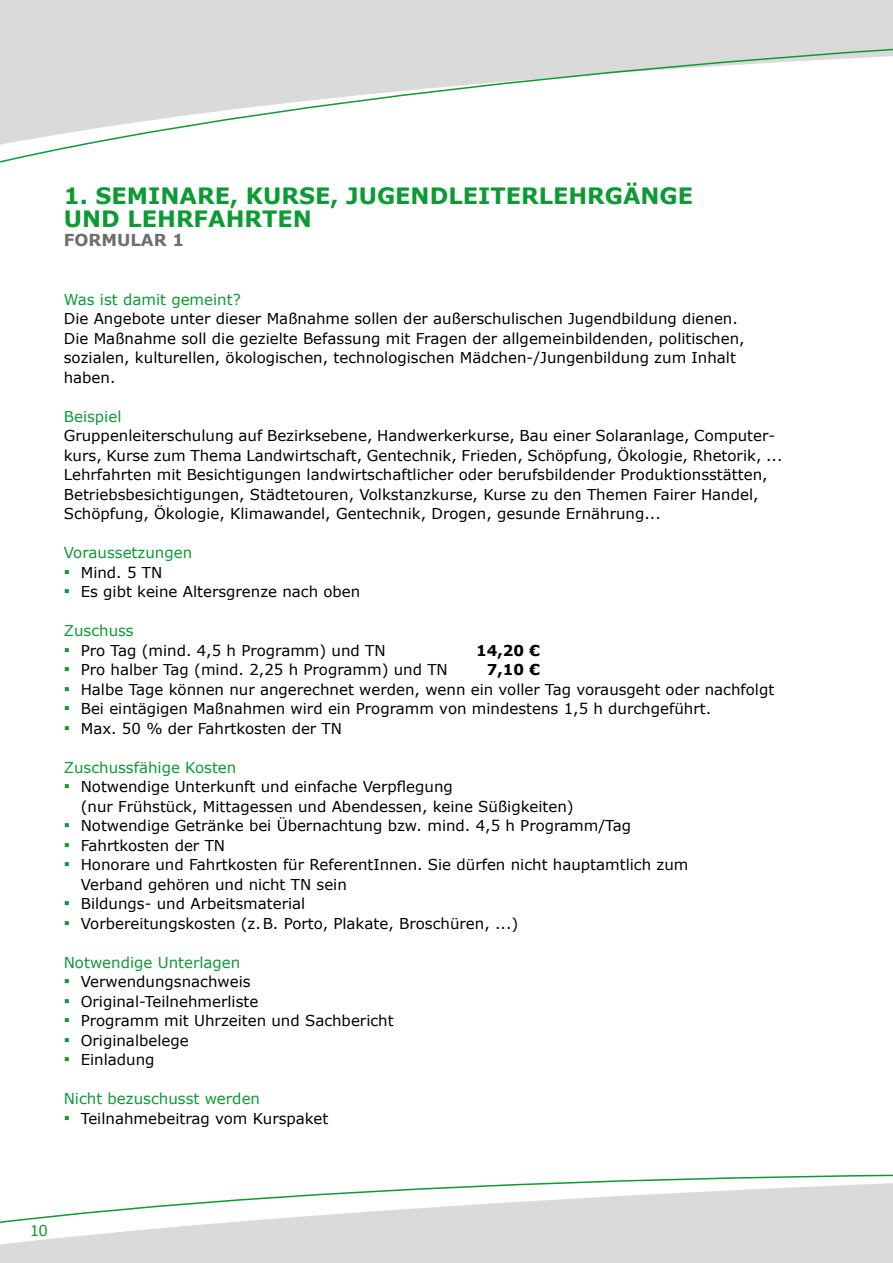
<style>
.page{position:relative;width:893px;height:1263px;background:#fff}
.page>*{position:absolute;margin:0;border:0;box-sizing:border-box;transform-origin:0 0}
.t1{font:700 22.5px/22.5px "Verdana";color:#0b9a33}
.t2{font:700 16.5px "Verdana";color:#6f6f6e}
.t3{font:15px/19.5px "Verdana";color:#000}
.t4{font:15px "Verdana";color:#0b9a33}
.t5{font:700 15px "Verdana";color:#000}
.s1{font-size:18px;color:#0b9a33}
</style>
<div class="page">
<div style="left:0;top:1226px;width:893px;height:37px;background:#dadada"></div>
<div style="left:0;top:0;width:893px;height:17px;background:#dadada"></div>
<svg style="left:0;top:17px;width:893px;height:146px"></svg>
<svg style="left:0;top:1174px;width:893px;height:52px"></svg>
<h1 class="t1" style="left:64px;top:185px;width:631px">1. SEMINARE, KURSE, JUGENDLEITERLEHRGÄNGE<br>UND LEHRFAHRTEN</h1>
<p class="t2" style="left:64px;top:230px;width:122px">FORMULAR 1</p>
<p class="t4" style="left:64px;top:290px;width:179px">Was ist damit gemeint?</p>
<p class="t3" style="left:64px;top:309px;width:682px">Die Angebote unter dieser Maßnahme sollen der außerschulischen Jugendbildung dienen.<br>Die Maßnahme soll die gezielte Befassung mit Fragen der allgemeinbildenden, politischen, sozialen, kulturellen, ökologischen, technologischen Mädchen-/Jungenbildung zum Inhalt haben.</p>
<p class="t4" style="left:64px;top:407px;width:59px">Beispiel</p>
<p class="t3" style="left:64px;top:426px;width:720px">Gruppenleiterschulung auf Bezirksebene, Handwerkerkurse, Bau einer Solaranlage, Computer&shy;kurs, Kurse zum Thema Landwirtschaft, Gentechnik, Frieden, Schöpfung, Ökologie, Rhetorik, ...<br>Lehrfahrten mit Besichtigungen landwirtschaftlicher oder berufsbildender Produktionsstätten, Betriebsbesichtigungen, Städtetouren, Volkstanzkurse, Kurse zu den Themen Fairer Handel, Schöpfung, Ökologie, Klimawandel, Gentechnik, Drogen, gesunde Ernährung...</p>
<p class="t4" style="left:64px;top:543px;width:130px">Voraussetzungen</p>
<p class="t3" style="left:64px;top:563px;width:100px"><span class="s1">▪</span> Mind. 5 TN</p>
<p class="t3" style="left:64px;top:582px;width:298px"><span class="s1">▪</span> Es gibt keine Altersgrenze nach oben</p>
<p class="t4" style="left:64px;top:621px;width:72px">Zuschuss</p>
<p class="t3" style="left:64px;top:641px;width:323px"><span class="s1">▪</span> Pro Tag (mind. 4,5 h Programm) und TN</p>
<p class="t5" style="left:476px;top:641px;width:65px">14,20 €</p>
<p class="t3" style="left:64px;top:660px;width:386px"><span class="s1">▪</span> Pro halber Tag (mind. 2,25 h Programm) und TN</p>
<p class="t5" style="left:487px;top:660px;width:55px">7,10 €</p>
<p class="t3" style="left:64px;top:680px;width:712px"><span class="s1">▪</span> Halbe Tage können nur angerechnet werden, wenn ein voller Tag vorausgeht oder nachfolgt</p>
<p class="t3" style="left:64px;top:699px;width:649px"><span class="s1">▪</span> Bei eintägigen Maßnahmen wird ein Programm von mindestens 1,5 h durchgeführt.</p>
<p class="t3" style="left:64px;top:719px;width:280px"><span class="s1">▪</span> Max. 50 % der Fahrtkosten der TN</p>
<p class="t4" style="left:64px;top:758px;width:174px">Zuschussfähige Kosten</p>
<p class="t3" style="left:81px;top:777px;width:494px;text-indent:-17px"><span class="s1">▪</span> Notwendige Unterkunft und einfache Verpflegung<br>(nur Frühstück, Mittagessen und Abendessen, keine Süßigkeiten)</p>
<p class="t3" style="left:64px;top:816px;width:569px"><span class="s1">▪</span> Notwendige Getränke bei Übernachtung bzw. mind. 4,5 h Programm/Tag</p>
<p class="t3" style="left:64px;top:836px;width:163px"><span class="s1">▪</span> Fahrtkosten der TN</p>
<p class="t3" style="left:81px;top:855px;width:609px;text-indent:-17px"><span class="s1">▪</span> Honorare und Fahrtkosten für ReferentInnen. Sie dürfen nicht hauptamtlich zum<br>Verband gehören und nicht TN sein</p>
<p class="t3" style="left:64px;top:894px;width:243px"><span class="s1">▪</span> Bildungs- und Arbeitsmaterial</p>
<p class="t3" style="left:64px;top:914px;width:456px"><span class="s1">▪</span> Vorbereitungskosten (z.B. Porto, Plakate, Broschüren, ...)</p>
<p class="t4" style="left:64px;top:953px;width:178px">Notwendige Unterlagen</p>
<p class="t3" style="left:64px;top:972px;width:188px"><span class="s1">▪</span> Verwendungsnachweis</p>
<p class="t3" style="left:64px;top:992px;width:196px"><span class="s1">▪</span> Original-Teilnehmerliste</p>
<p class="t3" style="left:64px;top:1011px;width:331px"><span class="s1">▪</span> Programm mit Uhrzeiten und Sachbericht</p>
<p class="t3" style="left:64px;top:1031px;width:126px"><span class="s1">▪</span> Originalbelege</p>
<p class="t3" style="left:64px;top:1050px;width:92px"><span class="s1">▪</span> Einladung</p>
<p class="t4" style="left:64px;top:1089px;width:198px">Nicht bezuschusst werden</p>
<p class="t3" style="left:64px;top:1109px;width:266px"><span class="s1">▪</span> Teilnahmebeitrag vom Kurspaket</p>
<p class="t4" style="left:30px;top:1221px;width:20px">10</p>
</div>
